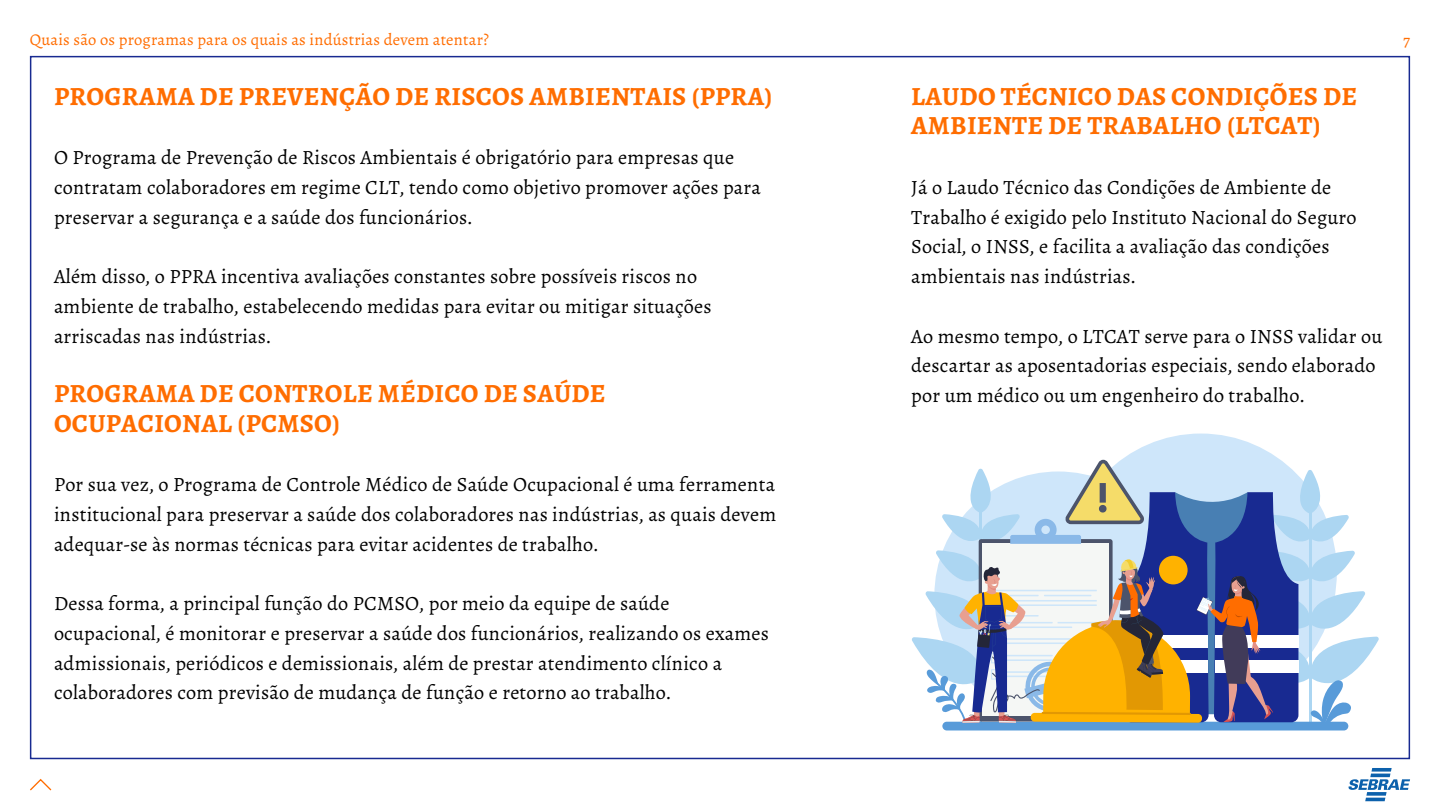
<style>
.page{position:relative;width:1440px;height:810px;background:#fff}
.page>*{position:absolute;margin:0;border:0;box-sizing:border-box;transform-origin:0 0}
.t1{font:700 26.25px/29.7px "Alegreya";letter-spacing:.01em;color:#ff6d00}
.t2{font:20.25px/29.7px "Alegreya";letter-spacing:.01em;color:#000}
.t3{font:16.5px "Alegreya";letter-spacing:.01em;color:#ff6d00}
</style>
<div class="page">
<svg style="left:30px;top:778px;width:22px;height:13px"></svg>
<div style="left:1065px;top:434px;width:272px;height:277px;background:#cee6fa;border-radius:50%"></div>
<div style="left:942px;top:722px;width:406px;height:8px;background:#589bd9;border-radius:4px"></div>
<svg style="left:912px;top:460px;width:467px;height:266px"></svg>
<svg style="left:1349px;top:768px;width:61px;height:33px"></svg>
<p class="t3" style="left:30px;top:30px;width:461px">Quais são os programas para os quais as indústrias devem atentar?</p>
<p class="t3" style="left:1403px;top:30px;width:8px">7</p>
<p class="t1" style="left:911px;top:81px;width:447px">LAUDO TÉCNICO DAS CONDIÇÕES DE<br>AMBIENTE DE TRABALHO (LTCAT)</p>
<p class="t1" style="left:54px;top:81px;width:720px">PROGRAMA DE PREVENÇÃO DE RISCOS AMBIENTAIS (PPRA)</p>
<p class="t2" style="left:54px;top:143px;width:709px">O Programa de Prevenção de Riscos Ambientais é obrigatório para empresas que contratam colaboradores em regime CLT, tendo como objetivo promover ações para preservar a segurança e a saúde dos funcionários.</p>
<p class="t2" style="left:54px;top:262px;width:659px">Além disso, o PPRA incentiva avaliações constantes sobre possíveis riscos no ambiente de trabalho, estabelecendo medidas para evitar ou mitigar situações arriscadas nas indústrias.</p>
<p class="t1" style="left:54px;top:379px;width:553px">PROGRAMA DE CONTROLE MÉDICO DE SAÚDE<br>OCUPACIONAL (PCMSO)</p>
<p class="t2" style="left:911px;top:172px;width:447px">Já o Laudo Técnico das Condições de Ambiente de Trabalho é exigido pelo Instituto Nacional do Seguro Social, o INSS, e facilita a avaliação das condições ambientais nas indústrias.</p>
<p class="t2" style="left:911px;top:321px;width:473px">Ao mesmo tempo, o LTCAT serve para o INSS validar ou descartar as aposentadorias especiais, sendo elaborado por um médico ou um engenheiro do trabalho.</p>
<p class="t2" style="left:54px;top:470px;width:724px;text-align:justify">Por sua vez, o Programa de Controle Médico de Saúde Ocupacional é uma ferramenta institucional para preservar a saúde dos colaboradores nas indústrias, as quais devem adequar-se às normas técnicas para evitar acidentes de trabalho.</p>
<p class="t2" style="left:54px;top:589px;width:717px">Dessa forma, a principal função do PCMSO, por meio da equipe de saúde ocupacional, é monitorar e preservar a saúde dos funcionários, realizando os exames admissionais, periódicos e demissionais, além de prestar atendimento clínico a colaboradores com previsão de mudança de função e retorno ao trabalho.</p>
</div>
